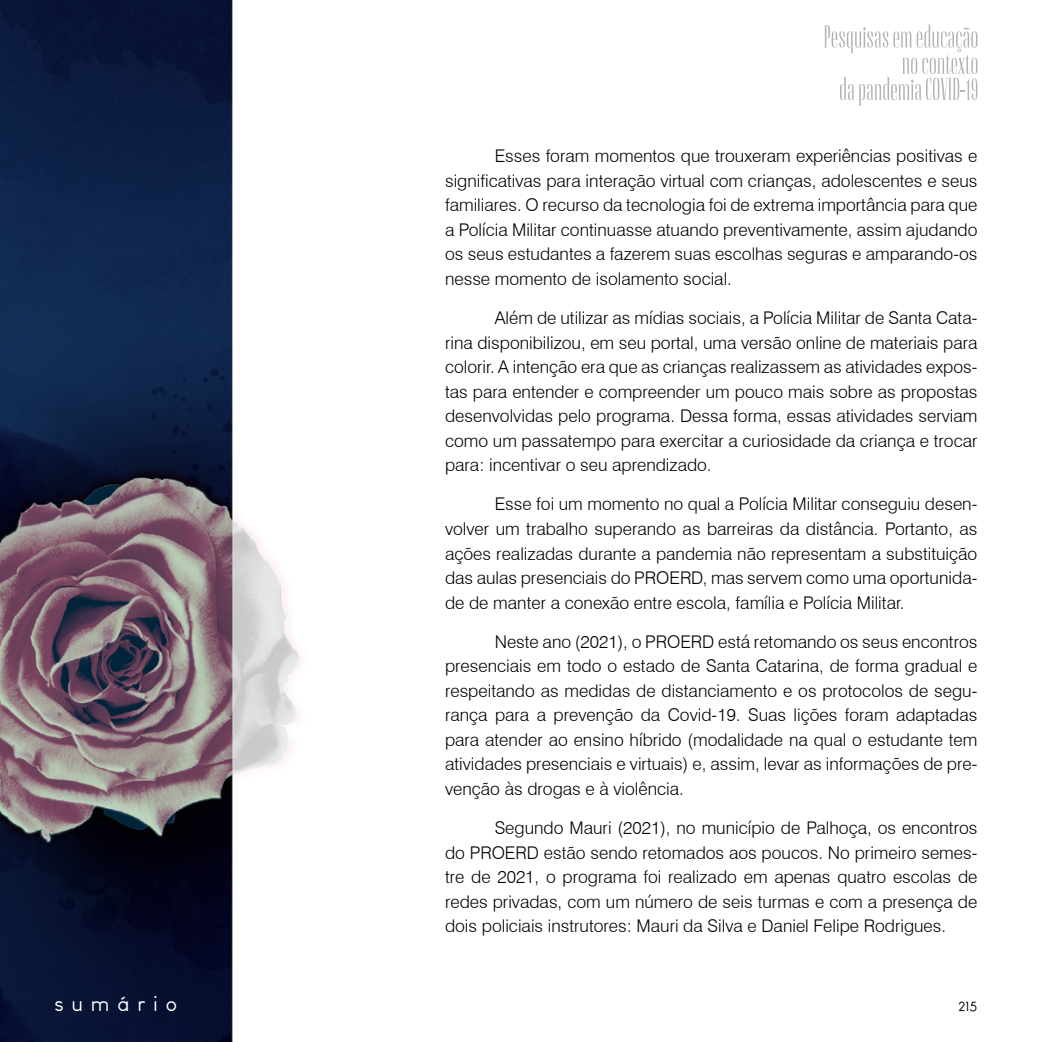
<style>
.page{position:relative;width:1042px;height:1042px;background:#fff}
.page>*{position:absolute;margin:0;border:0;box-sizing:border-box;transform-origin:0 0}
.t1{font:21px "Louis George Cafe";letter-spacing:.375em;color:#fff}
.t2{font:300 17.5px/24.5px "Swiss 721 BT";color:#000;text-align:justify}
.t3{font:14px "Louis George Cafe";color:#000}
</style>
<div class="page">
<img style="left:0;top:0;width:301px;height:1042px">
<svg style="left:824px;top:25px;width:153px;height:81px"></svg>
<p class="t2" style="left:445px;top:144px;width:534px;text-indent:50px">Esses foram momentos que trouxeram experiências positivas e significativas para interação virtual com crianças, adolescentes e seus familiares. O recurso da tecnologia foi de extrema importância para que a Polícia Militar continuasse atuando preventivamente, assim ajudando os seus estudantes a fazerem suas escolhas seguras e amparando-os nesse momento de isolamento social.</p>
<p class="t2" style="left:445px;top:305px;width:534px;text-indent:50px">Além de utilizar as mídias sociais, a Polícia Militar de Santa Cata&shy;rina disponibilizou, em seu portal, uma versão online de materiais para colorir. A intenção era que as crianças realizassem as atividades expos&shy;tas para entender e compreender um pouco mais sobre as propostas desenvolvidas pelo programa. Dessa forma, essas atividades serviam como um passatempo para exercitar a curiosidade da criança e trocar para: incentivar o seu aprendizado.</p>
<p class="t2" style="left:445px;top:492px;width:534px;text-indent:50px">Esse foi um momento no qual a Polícia Militar conseguiu desen&shy;volver um trabalho superando as barreiras da distância. Portanto, as ações realizadas durante a pandemia não representam a substituição das aulas presenciais do PROERD, mas servem como uma oportunida&shy;de de manter a conexão entre escola, família e Polícia Militar.</p>
<p class="t2" style="left:445px;top:629px;width:534px;text-indent:50px">Neste ano (2021), o PROERD está retomando os seus encontros presenciais em todo o estado de Santa Catarina, de forma gradual e respeitando as medidas de distanciamento e os protocolos de segu&shy;rança para a prevenção da Covid-19. Suas lições foram adaptadas para atender ao ensino híbrido (modalidade na qual o estudante tem atividades presenciais e virtuais) e, assim, levar as informações de pre&shy;venção às drogas e à violência.</p>
<p class="t2" style="left:445px;top:816px;width:534px;text-indent:50px">Segundo Mauri (2021), no município de Palhoça, os encontros do PROERD estão sendo retomados aos poucos. No primeiro semes&shy;tre de 2021, o programa foi realizado em apenas quatro escolas de redes privadas, com um número de seis turmas e com a presença de dois policiais instrutores: Mauri da Silva e Daniel Felipe Rodrigues.</p>
<p class="t1" style="left:54px;top:991px;width:124px">sumário</p>
<p class="t3" style="left:958px;top:997px;width:21px">215</p>
</div>
